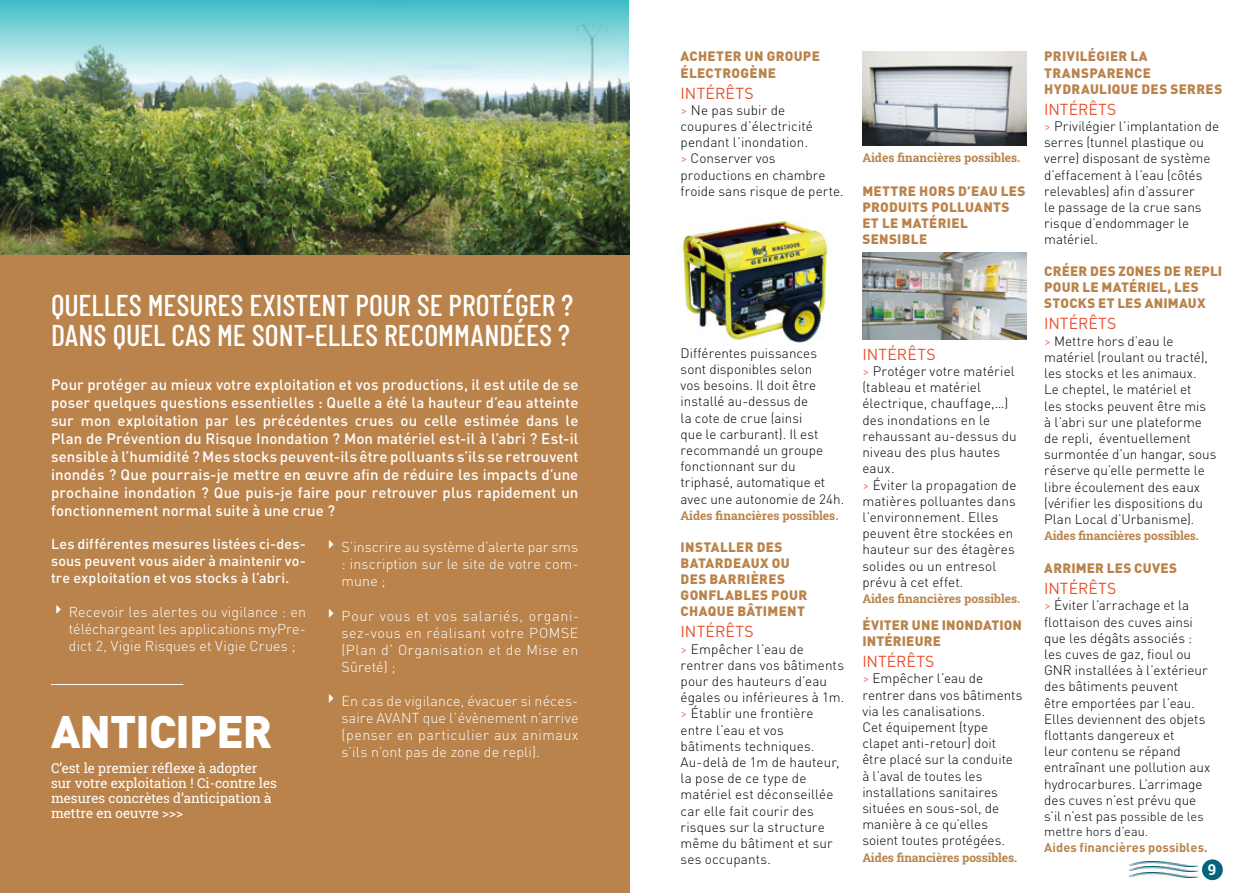
<style>
.page{position:relative;width:1259px;height:893px;background:#fff}
.page>*{position:absolute;margin:0;border:0;box-sizing:border-box;transform-origin:0 0}
.t1{font:900 45px "DIN Pro";letter-spacing:-.02em;color:#fff}
.t2{font:500 30px/30px "Barlow Condensed";color:#fff}
.t3{font:15.75px "DIN Pro";letter-spacing:.005em;color:#e94f2d}
.t4{font:500 15px/18px "DIN Pro";letter-spacing:.005em;color:#fff;text-align:justify}
.t5{font:15px "Roboto Slab";color:#fff}
.t6{font:300 14.25px/17.1px "DIN Pro";letter-spacing:.01em;color:#fff;text-align:justify}
.t7{font:500 14.25px/17.1px "DIN Pro";letter-spacing:.01em;color:#fff;text-align:justify}
.t8{font:300 13.5px/16.2px "DIN Pro";letter-spacing:.005em;color:#000}
.t9{font:900 13.5px/16.2px "DIN Pro";letter-spacing:.02em;color:#ba834b}
.t10{font:13.5px/15px "Roboto Slab";color:#fff}
.t11{font:300 12.75px/15.3px "DIN Pro";letter-spacing:.005em;color:#000}
.t12{font:700 12.75px "DIN";letter-spacing:.005em;color:#ba834b}
.t13{font:12px "Roboto Slab";letter-spacing:-.01em;color:#ba834b}
.s1{color:#e94f2d}
.s2{font-size:13.5px}
</style>
<div class="page">
<img style="left:0;top:0;width:629px;height:255px">
<div style="left:0;top:255px;width:629px;height:638px;background:#ba834b"></div>
<hr style="left:51px;top:684px;width:132px;height:1px;background:#fff">
<img style="left:682px;top:220px;width:148px;height:123px">
<img style="left:862px;top:51px;width:164px;height:95px">
<img style="left:862px;top:253px;width:164px;height:86px">
<img style="left:1129px;top:861px;width:69px;height:16px">
<div style="left:1202px;top:859px;width:20px;height:21px;background:#04647b;border-radius:50%"></div>
<h2 class="t2" style="left:51px;top:289px;width:524px">QUELLES MESURES EXISTENT POUR SE PROTÉGER ?<br>DANS QUEL CAS ME SONT-ELLES RECOMMANDÉES ?</h2>
<p class="t4" style="left:51px;top:375px;width:529px">Pour protéger au mieux votre exploitation et vos productions, il est utile de se poser quelques questions essentielles : Quelle a été la hauteur d’eau atteinte sur mon exploitation par les précédentes crues ou celle estimée dans le Plan de Prévention du Risque Inondation ? Mon matériel est-il à l’abri ? Est-il sensible à l’humidité ? Mes stocks peuvent-ils être polluants s’ils se retrouvent inondés ? Que pourrais-je mettre en œuvre afin de réduire les impacts d’une prochaine inondation ? Que puis-je faire pour retrouver plus rapidement un fonctionnement normal suite à une crue ?</p>
<p class="t7" style="left:51px;top:534px;width:256px">Les différentes mesures listées ci-des&shy;sous peuvent vous aider à maintenir vo&shy;tre exploitation et vos stocks à l’abri.</p>
<p class="t6" style="left:69px;top:603px;width:239px;text-indent:-18px">✔ Recevoir les alertes ou vigilance : en téléchargeant les applications myPre&shy;dict 2, Vigie Risques et Vigie Crues ;</p>
<p class="t6" style="left:342px;top:538px;width:238px;text-indent:-18px">✔ S’inscrire au système d’alerte par sms : inscription sur le site de votre com&shy;mune ;</p>
<p class="t6" style="left:342px;top:606px;width:239px;text-indent:-18px">✔ Pour vous et vos salariés, organi&shy;sez-vous en réalisant votre POMSE (Plan d’ Organisation et de Mise en Sûreté) ;</p>
<p class="t6" style="left:342px;top:692px;width:238px;text-indent:-18px">✔ En cas de vigilance, évacuer si néces&shy;saire AVANT que l’évènement n’arrive (penser en particulier aux animaux</p>
<h1 class="t1" style="left:51px;top:701px;width:223px">ANTICIPER</h1>
<p class="t6" style="left:342px;top:743px;width:200px">s’ils n’ont pas de zone de repli).</p>
<p class="t10" style="left:51px;top:760px;width:227px">C’est le premier réflexe à adopter sur votre exploitation ! Ci-contre les mesures concrètes d’anticipation à mettre en oeuvre &gt;&gt;&gt;</p>
<p class="t9" style="left:680px;top:48px;width:141px">ACHETER UN GROUPE<br>ÉLECTROGÈNE</p>
<p class="t3" style="left:680px;top:82px;width:75px">INTÉRÊTS</p>
<p class="t8" style="left:680px;top:101px;width:165px"><span class="s1">&gt;</span> Ne pas subir de coupures d’électricité pendant l’inondation.<br><span class="s1">&gt;</span> Conserver vos productions en chambre froide sans risque de perte.</p>
<p class="t8" style="left:680px;top:344px;width:165px">Différentes puissances sont disponibles selon<br>vos besoins. Il doit être installé au-dessus de<br>la cote de crue (ainsi<br>que le carburant). Il est recommandé un groupe fonctionnant sur du triphasé, automatique et avec une autonomie de 24h.</p>
<p class="t13" style="left:680px;top:507px;width:159px">Aides financières possibles.</p>
<p class="t9" style="left:680px;top:538px;width:128px">INSTALLER DES<br>BATARDEAUX OU<br>DES BARRIÈRES<br>GONFLABLES POUR<br>CHAQUE BÂTIMENT</p>
<p class="t3" style="left:680px;top:621px;width:75px">INTÉRÊTS</p>
<p class="t8" style="left:680px;top:640px;width:165px"><span class="s1">&gt;</span> Empêcher l’eau de rentrer dans vos bâtiments pour des hauteurs d’eau égales ou inférieures à 1m. <span class="s1">&gt;</span> Établir une frontière entre l’eau et vos bâtiments techniques.<br>Au-delà de 1m de hauteur, la pose de ce type de matériel est déconseillée car elle fait courir des risques sur la structure même du bâtiment et sur ses occupants.</p>
<p class="t13" style="left:862px;top:150px;width:159px">Aides financières possibles.</p>
<p class="t9" style="left:862px;top:182px;width:165px">METTRE HORS D’EAU LES<br>PRODUITS POLLUANTS<br>ET LE MATÉRIEL<br>SENSIBLE</p>
<p class="t3" style="left:862px;top:343px;width:75px">INTÉRÊTS</p>
<p class="t8" style="left:862px;top:363px;width:156px"><span class="s1">&gt;</span> Protéger votre matériel (tableau et matériel électrique, chauffage,…) des inondations en le rehaussant au-dessus du niveau des plus hautes eaux.<br><span class="s1">&gt;</span> Éviter la propagation de matières polluantes dans l’environnement. Elles peuvent être stockées en hauteur sur des étagères solides ou un entresol prévu à cet effet.</p>
<p class="t13" style="left:862px;top:591px;width:159px">Aides financières possibles.</p>
<p class="t9" style="left:862px;top:616px;width:161px">ÉVITER UNE INONDATION<br>INTÉRIEURE</p>
<p class="t3" style="left:862px;top:651px;width:74px">INTÉRÊTS</p>
<p class="t8" style="left:862px;top:670px;width:162px"><span class="s1">&gt;</span> Empêcher l’eau de rentrer dans vos bâtiments via les canalisations.<br>Cet équipement (type clapet anti-retour) doit être placé sur la conduite à l’aval de toutes les installations sanitaires situées en sous-sol, de manière à ce qu’elles soient toutes protégées.</p>
<p class="t13" style="left:862px;top:849px;width:156px">Aides financières possibles.</p>
<p class="t9" style="left:1044px;top:48px;width:180px">PRIVILÉGIER LA<br>TRANSPARENCE<br>HYDRAULIQUE DES SERRES</p>
<p class="t3" style="left:1044px;top:98px;width:74px">INTÉRÊTS</p>
<p class="t8" style="left:1044px;top:117px;width:176px"><span class="s1">&gt;</span> Privilégier l’implantation de serres (tunnel plastique ou verre) disposant de système d’effacement à l’eau (côtés relevables) afin d’assurer<br>le passage de la crue sans risque d’endommager le matériel.</p>
<p class="t9" style="left:1044px;top:262px;width:179px">CRÉER DES ZONES DE REPLI<br>POUR LE MATÉRIEL, LES<br>STOCKS ET LES ANIMAUX</p>
<p class="t3" style="left:1044px;top:313px;width:74px">INTÉRÊTS</p>
<p class="t8" style="left:1044px;top:332px;width:174px"><span class="s1">&gt;</span> Mettre hors d’eau le matériel (roulant ou tracté), les stocks et les animaux.<br>Le cheptel, le matériel et<br>les stocks peuvent être mis à l’abri sur une plateforme de repli, éventuellement surmontée d’un hangar, sous réserve qu’elle permette le libre écoulement des eaux (vérifier les dispositions du<br>Plan Local d’Urbanisme).</p>
<p class="t13" style="left:1044px;top:528px;width:156px">Aides financières possibles.</p>
<p class="t9" style="left:1044px;top:560px;width:134px">ARRIMER LES CUVES</p>
<p class="t3" style="left:1044px;top:578px;width:74px">INTÉRÊTS</p>
<p class="t8" style="left:1044px;top:597px;width:168px"><span class="s1">&gt;</span> Éviter l’arrachage et la flottaison des cuves ainsi que les dégâts associés : les cuves de gaz, fioul ou<br>GNR installées à l’extérieur des bâtiments peuvent<br>être emportées par l’eau.<br>Elles deviennent des objets flottants dangereux et<br>leur contenu se répand entraînant une pollution aux hydrocarbures. L’arrimage des cuves n’est prévu que</p>
<p class="t11" style="left:1044px;top:808px;width:161px"><span class="s2">s’il n’est pas</span> possible de les mettre hors d’eau.</p>
<p class="t12" style="left:1044px;top:839px;width:165px">Aides financières possibles.</p>
<p class="t5" style="left:1208px;top:859px;width:10px">9</p>
</div>
